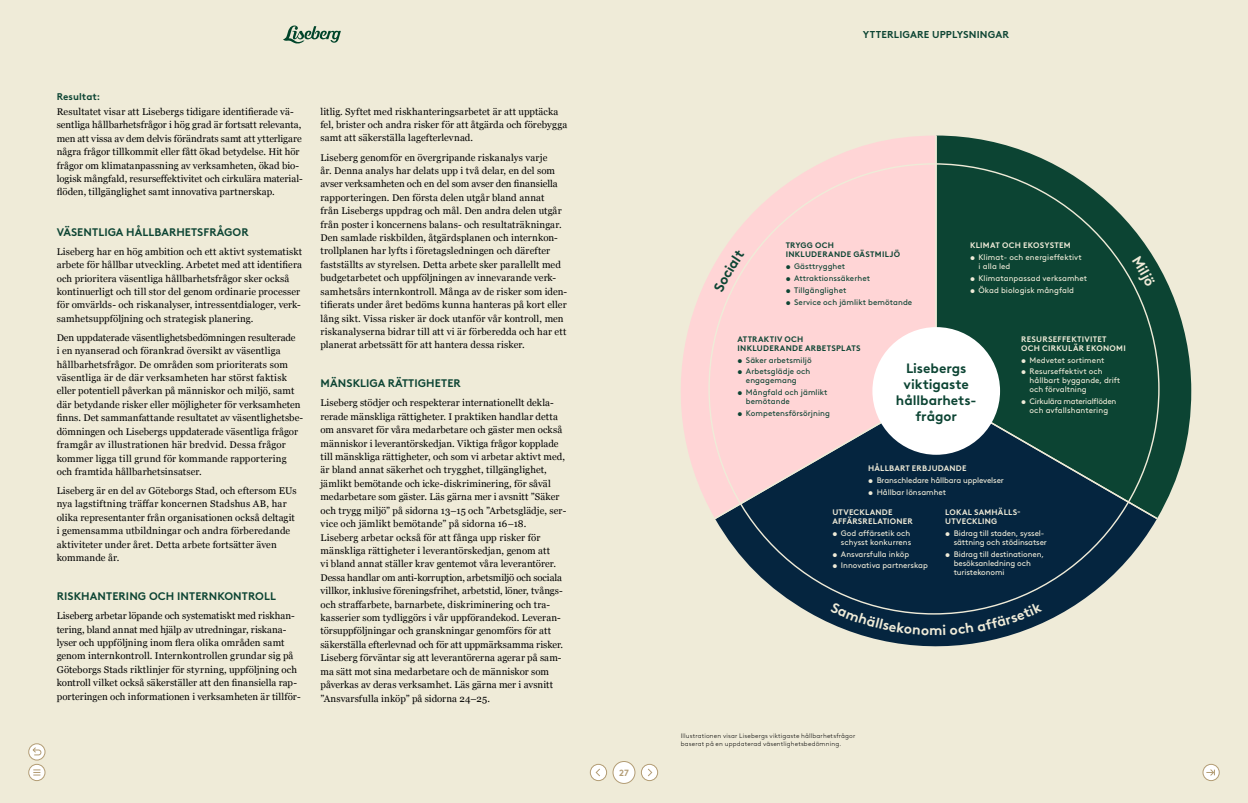
<style>
.page{position:relative;width:1248px;height:803px;background:#fff}
.page>*{position:absolute;margin:0;border:0;box-sizing:border-box;transform-origin:0 0}
.t1{font:700 14px "Brown LL";color:#efebd8}
.t2{font:700 13.5px/15.9px "Brown LL";letter-spacing:-.005em;color:#0c4433;text-align:center}
.t3{font:700 11px "Brown LL";letter-spacing:.01em;color:#0c4433}
.t4{font:700 10px "Brown LL";letter-spacing:.015em;color:#0c4433}
.t5{font:9.7px/13.4px "Georgia";letter-spacing:.01em;color:#000}
.t6{font:700 9.7px "Brown LL";letter-spacing:.01em;color:#0c4433}
.t7{font:700 9px "Brown Std";color:#b39d75}
.t8{font:8px/9px "Brown LL";color:#efebd8}
.t9{font:8px/9px "Brown LL";letter-spacing:.01em;color:#0c4433}
.t10{font:700 8px/9px "Brown LL";letter-spacing:.025em;color:#efebd8}
.t11{font:700 8px/9px "Brown LL";letter-spacing:.035em;color:#0c4433}
.t12{font:8px/9px "Brown LL";letter-spacing:-.03em;color:#efebd8;text-align:center}
.t13{font:300 6.5px/7.8px "Brown LL";letter-spacing:.025em;color:#000}
</style>
<div class="page">
<div style="left:0;top:0;width:1247px;height:802px;background:#efebd8"></div>
<svg style="left:681px;top:268px;width:32px;height:246px;fill:#ffd5d6"></svg>
<svg style="left:716px;top:520px;width:440px;height:127px;fill:#05253f"></svg>
<svg style="left:1158px;top:265px;width:33px;height:252px;fill:#0c4433"></svg>
<svg style="left:713px;top:136px;width:221px;height:384px;background:#d6bcbf"></svg>
<svg style="left:934px;top:135px;width:224px;height:385px;background:#275449"></svg>
<div style="left:872px;top:327px;width:127px;height:127px;background:#fff;border-radius:50%"></div>
<svg style="left:283px;top:26px;width:58px;height:18px"></svg>
<div style="left:590px;top:764px;width:16px;height:16px;background:#fff;border-radius:50%"></div>
<div style="left:590px;top:763px;width:17px;height:17px;border:1px solid #b39d75;border-radius:50%"></div>
<svg style="left:595px;top:768px;width:5px;height:8px"></svg>
<div style="left:641px;top:764px;width:16px;height:16px;background:#fff;border-radius:50%"></div>
<div style="left:641px;top:763px;width:17px;height:17px;border:1px solid #b39d75;border-radius:50%"></div>
<svg style="left:648px;top:768px;width:4px;height:8px"></svg>
<div style="left:613px;top:761px;width:22px;height:22px;background:#fff;border-radius:50%"></div>
<div style="left:612px;top:760px;width:23px;height:23px;border:1px solid #b39d75;border-radius:50%"></div>
<svg style="left:1202px;top:764px;width:17px;height:16px"></svg>
<div style="left:1202px;top:763px;width:17px;height:17px;border:1px solid #b39d75;border-radius:50%"></div>
<svg style="left:1206px;top:768px;width:8px;height:8px"></svg>
<svg style="left:29px;top:764px;width:16px;height:16px"></svg>
<div style="left:28px;top:763px;width:17px;height:17px;border:1px solid #b39d75;border-radius:50%"></div>
<svg style="left:33px;top:769px;width:7px;height:6px"></svg>
<svg style="left:29px;top:743px;width:16px;height:16px"></svg>
<div style="left:28px;top:743px;width:17px;height:17px;border:1px solid #b39d75;border-radius:50%"></div>
<svg style="left:32px;top:746px;width:10px;height:9px"></svg>
<svg style="left:1131px;top:256px;width:24px;height:31px"></svg>
<svg style="left:829px;top:601px;width:99px;height:34px;background:#18354b"></svg>
<svg style="left:942px;top:601px;width:100px;height:33px;background:#15334a"></svg>
<svg style="left:713px;top:249px;width:31px;height:44px"></svg>
<p class="t6" style="left:57px;top:89px;width:45px">Resultat:</p>
<p class="t5" style="left:57px;top:104px;width:247px">Resultatet visar att Lisebergs tidigare identifierade vä&shy;sentliga hållbarhetsfrågor i hög grad är fortsatt relevanta, men att vissa av dem delvis förändrats samt att ytterligare några frågor tillkommit eller fått ökad betydelse. Hit hör frågor om klimatanpassning av verksamheten, ökad bio&shy;logisk mångfald, resurseffektivitet och cirkulära material&shy;flöden, tillgänglighet samt innovativa partnerskap.</p>
<p class="t3" style="left:57px;top:223px;width:193px">VÄSENTLIGA HÅLLBARHETSFRÅGOR</p>
<p class="t5" style="left:57px;top:244px;width:247px">Liseberg har en hög ambition och ett aktivt systematiskt arbete för hållbar utveckling. Arbetet med att identifiera och prioritera väsentliga hållbarhetsfrågor sker också kontinuerligt och till stor del genom ordinarie processer för omvärlds- och riskanalyser, intressentdialoger, verk&shy;samhetsuppföljning och strategisk planering.</p>
<p class="t5" style="left:57px;top:330px;width:248px">Den uppdaterade väsentlighetsbedömningen resulterade<br>i en nyanserad och förankrad översikt av väsentliga hållbarhetsfrågor. De områden som prioriterats som väsentliga är de där verksamheten har störst faktisk eller potentiell påverkan på människor och miljö, samt där betydande risker eller möjligheter för verksamheten finns. Det sammanfattande resultatet av väsentlighetsbe&shy;dömningen och Lisebergs uppdaterade väsentliga frågor framgår av illustrationen här bredvid. Dessa frågor kommer ligga till grund för kommande rapportering och framtida hållbarhetsinsatser.</p>
<p class="t5" style="left:57px;top:483px;width:241px">Liseberg är en del av Göteborgs Stad, och eftersom EUs nya lagstiftning träffar koncernen Stadshus AB, har olika representanter från organisationen också deltagit i gemensamma utbildningar och andra förberedande aktiviteter under året. Detta arbete fortsätter även kommande år.</p>
<p class="t3" style="left:57px;top:587px;width:221px">RISKHANTERING OCH INTERNKONTROLL</p>
<p class="t5" style="left:57px;top:608px;width:245px">Liseberg arbetar löpande och systematiskt med riskhan&shy;tering, bland annat med hjälp av utredningar, riskana&shy;lyser och uppföljning inom flera olika områden samt genom internkontroll. Internkontrollen grundar sig på Göteborgs Stads riktlinjer för styrning, uppföljning och kontroll vilket också säkerställer att den finansiella rap&shy;porteringen och informationen i verksamheten är tillför-</p>
<p class="t5" style="left:320px;top:104px;width:248px">litlig. Syftet med riskhanteringsarbetet är att upptäcka fel, brister och andra risker för att åtgärda och förebygga samt att säkerställa lagefterlevnad.</p>
<p class="t5" style="left:320px;top:150px;width:248px">Liseberg genomför en övergripande riskanalys varje<br>år. Denna analys har delats upp i två delar, en del som avser verksamheten och en del som avser den finansiella rapporteringen. Den första delen utgår bland annat<br>från Lisebergs uppdrag och mål. Den andra delen utgår från poster i koncernens balans- och resultaträkningar.<br>Den samlade riskbilden, åtgärdsplanen och internkon&shy;trollplanen har lyfts i företagsledningen och därefter fastställts av styrelsen. Detta arbete sker parallellt med budgetarbetet och uppföljningen av innevarande verk&shy;samhetsårs internkontroll. Många av de risker som iden&shy;tifierats under året bedöms kunna hanteras på kort eller lång sikt. Vissa risker är dock utanför vår kontroll, men riskanalyserna bidrar till att vi är förberedda och har ett planerat arbetssätt för att hantera dessa risker.</p>
<p class="t3" style="left:320px;top:375px;width:142px">MÄNSKLIGA RÄTTIGHETER</p>
<p class="t5" style="left:320px;top:396px;width:247px">Liseberg stödjer och respekterar internationellt dekla&shy;rerade mänskliga rättigheter. I praktiken handlar detta om ansvaret för våra medarbetare och gäster men också människor i leverantörskedjan. Viktiga frågor kopplade till mänskliga rättigheter, och som vi arbetar aktivt med, är bland annat säkerhet och trygghet, tillgänglighet, jämlikt bemötande och icke-diskriminering, för såväl medarbetare som gäster. Läs gärna mer i avsnitt ”Säker och trygg miljö” på sidorna 13–15 och ”Arbetsglädje, ser&shy;vice och jämlikt bemötande” på sidorna 16–18.<br>Liseberg arbetar också för att fånga upp risker för mänskliga rättigheter i leverantörskedjan, genom att<br>vi bland annat ställer krav gentemot våra leverantörer.<br>Dessa handlar om anti-korruption, arbetsmiljö och sociala villkor, inklusive föreningsfrihet, arbetstid, löner, tvångs&shy;och straffarbete, barnarbete, diskriminering och tra&shy;kasserier som tydliggörs i vår uppförandekod. Leveran&shy;törsuppföljningar och granskningar genomförs för att säkerställa efterlevnad och för att uppmärksamma risker.<br>Liseberg förväntar sig att leverantörerna agerar på sam&shy;ma sätt mot sina medarbetare och de människor som påverkas av deras verksamhet. Läs gärna mer i avsnitt ”Ansvarsfulla inköp” på sidorna 24–25.</p>
<p class="t7" style="left:619px;top:766px;width:11px">27</p>
<p class="t4" style="left:862px;top:27px;width:147px">YTTERLIGARE UPPLYSNINGAR</p>
<p class="t10" style="left:969px;top:240px;width:102px">KLIMAT OCH EKOSYSTEM</p>
<p class="t8" style="left:978px;top:252px;width:105px;text-indent:-9px">• Klimat- och energieffektivt i alla led</p>
<p class="t8" style="left:969px;top:273px;width:119px">• Klimatanpassad verksamhet</p>
<p class="t8" style="left:969px;top:284px;width:106px">• Ökad biologisk mångfald</p>
<p class="t11" style="left:785px;top:240px;width:116px">TRYGG OCH<br>INKLUDERANDE GÄSTMILJÖ</p>
<p class="t9" style="left:785px;top:261px;width:61px">• Gästtrygghet</p>
<p class="t9" style="left:785px;top:273px;width:86px">• Attraktionssäkerhet</p>
<p class="t9" style="left:785px;top:285px;width:62px">• Tillgänglighet</p>
<p class="t9" style="left:785px;top:296px;width:128px">• Service och jämlikt bemötande</p>
<p class="t11" style="left:737px;top:333px;width:124px">ATTRAKTIV OCH<br>INKLUDERANDE ARBETSPLATS</p>
<p class="t9" style="left:737px;top:354px;width:76px">• Säker arbetsmiljö</p>
<p class="t9" style="left:746px;top:366px;width:66px;text-indent:-9px">• Arbetsglädje och engagemang</p>
<p class="t9" style="left:746px;top:387px;width:83px;text-indent:-9px">• Mångfald och jämlikt bemötande</p>
<p class="t9" style="left:737px;top:408px;width:94px">• Kompetensförsörjning</p>
<p class="t10" style="left:1021px;top:333px;width:106px">RESURSEFFEKTIVITET<br>OCH CIRKULÄR EKONOMI</p>
<p class="t8" style="left:1020px;top:354px;width:85px">• Medvetet sortiment</p>
<p class="t8" style="left:1029px;top:366px;width:92px;text-indent:-9px">• Resurseffektivt och hållbart byggande, drift och förvaltning</p>
<p class="t12" style="left:1020px;top:396px;width:97px">• Cirkulära materialflöden och avfallshantering</p>
<h2 class="t2" style="left:895px;top:359px;width:82px">Lisebergs viktigaste hållbarhets&shy;frågor</h2>
<p class="t10" style="left:868px;top:462px;width:100px">HÅLLBART ERBJUDANDE</p>
<p class="t8" style="left:868px;top:474px;width:137px">• Branschledare hållbara upplevelser</p>
<p class="t8" style="left:868px;top:486px;width:79px">• Hållbar lönsamhet</p>
<p class="t10" style="left:832px;top:506px;width:82px">UTVECKLANDE<br>AFFÄRSRELATIONER</p>
<p class="t8" style="left:832px;top:527px;width:80px;text-align:right">• God affärsetik och schysst konkurrens</p>
<p class="t8" style="left:832px;top:548px;width:78px">• Ansvarsfulla inköp</p>
<p class="t8" style="left:832px;top:560px;width:97px">• Innovativa partnerskap</p>
<p class="t10" style="left:945px;top:506px;width:77px">LOKAL SAMHÄLLS-<br>UTVECKLING</p>
<p class="t8" style="left:953px;top:527px;width:95px;text-indent:-9px">• Bidrag till staden, syssel&shy;sättning och stödinsatser</p>
<p class="t8" style="left:953px;top:548px;width:92px;text-indent:-9px">• Bidrag till destinationen, besöksanledning och turistekonomi</p>
<p class="t13" style="left:680px;top:731px;width:176px">Illustrationen visar Lisebergs viktigaste hållbarhetsfrågor baserat på en uppdaterad väsentlighetsbedömning.</p>
<h1 class="t1" style="left:928px;top:619px;width:15px">m</h1>
</div>
